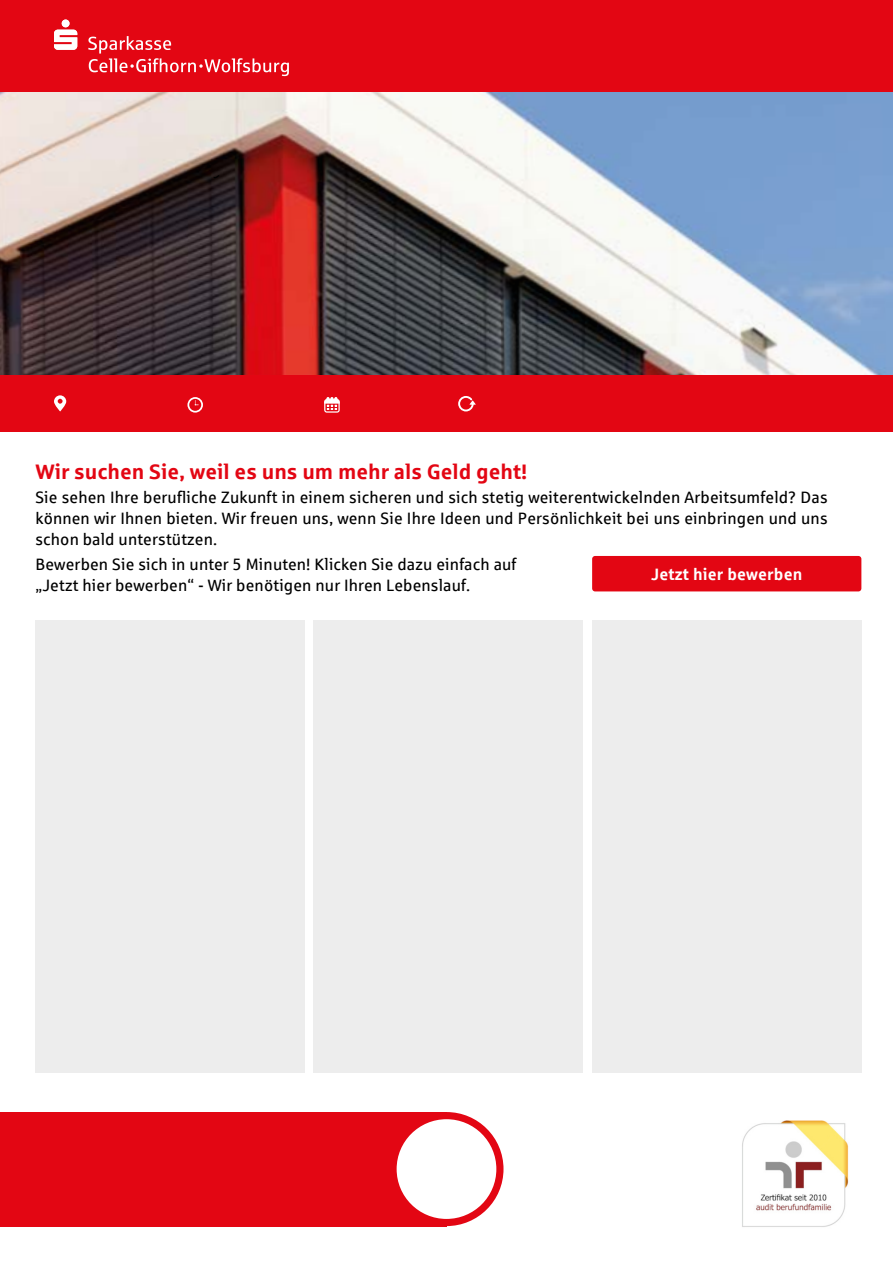
<style>
.page{position:relative;width:893px;height:1263px;background:#fff}
.page>*{position:absolute;margin:0;border:0;box-sizing:border-box;transform-origin:0 0}
.Subline_84pt{font:700 21px "Sparkasse Rg";color:#e30613}
.Subline_84pt-2{font:16.5px/21px "Sparkasse Rg";letter-spacing:.01em;color:#000;text-align:justify}
.t1{font:700 16.5px "Sparkasse Rg";letter-spacing:.01em;color:#fff}
</style>
<div class="page">
<img style="left:0;top:91px;width:893px;height:284px">
<div style="left:0;top:0;width:893px;height:91px;background:#e30613"></div>
<svg style="left:54px;top:20px;width:23px;height:30px"></svg>
<svg style="left:88px;top:36px;width:201px;height:40px"></svg>
<div style="left:0;top:375px;width:893px;height:57px;background:#e30613"></div>
<svg style="left:54px;top:395px;width:12px;height:16px"></svg>
<svg style="left:187px;top:397px;width:16px;height:16px"></svg>
<svg style="left:324px;top:397px;width:16px;height:16px"></svg>
<svg style="left:458px;top:396px;width:18px;height:15px"></svg>
<div style="left:592px;top:556px;width:269px;height:35px;background:#e30613;border-radius:3px"></div>
<div style="left:35px;top:620px;width:270px;height:453px;background:#ededed"></div>
<div style="left:314px;top:620px;width:269px;height:453px;background:#ededed"></div>
<div style="left:592px;top:620px;width:269px;height:453px;background:#ededed"></div>
<div style="left:0;top:1112px;width:446px;height:114px;background:#e30613"></div>
<div style="left:389px;top:1112px;width:114px;height:114px;background:#e30613;border-radius:50%"></div>
<div style="left:397px;top:1119px;width:99px;height:100px;background:#fff;border-radius:50%"></div>
<img style="left:742px;top:1120px;width:107px;height:107px">
<img style="left:212px;top:149px;width:9px;height:67px">
<p class="Subline_84pt" style="left:35px;top:458px;width:493px">Wir suchen Sie, weil es uns um mehr als Geld geht!</p>
<p class="Subline_84pt-2" style="left:35px;top:486px;width:794px">Sie sehen Ihre berufliche Zukunft in einem sicheren und sich stetig weiterentwickelnden Arbeitsumfeld? Das können wir Ihnen bieten. Wir freuen uns, wenn Sie Ihre Ideen und Persönlichkeit bei uns einbringen und uns schon bald unterstützen.</p>
<p class="Subline_84pt-2" style="left:35px;top:554px;width:483px">Bewerben Sie sich in unter 5 Minuten! Klicken Sie dazu einfach auf „Jetzt hier bewerben“ - Wir benötigen nur Ihren Lebenslauf.</p>
<p class="t1" style="left:651px;top:563px;width:153px">Jetzt hier bewerben</p>
</div>
